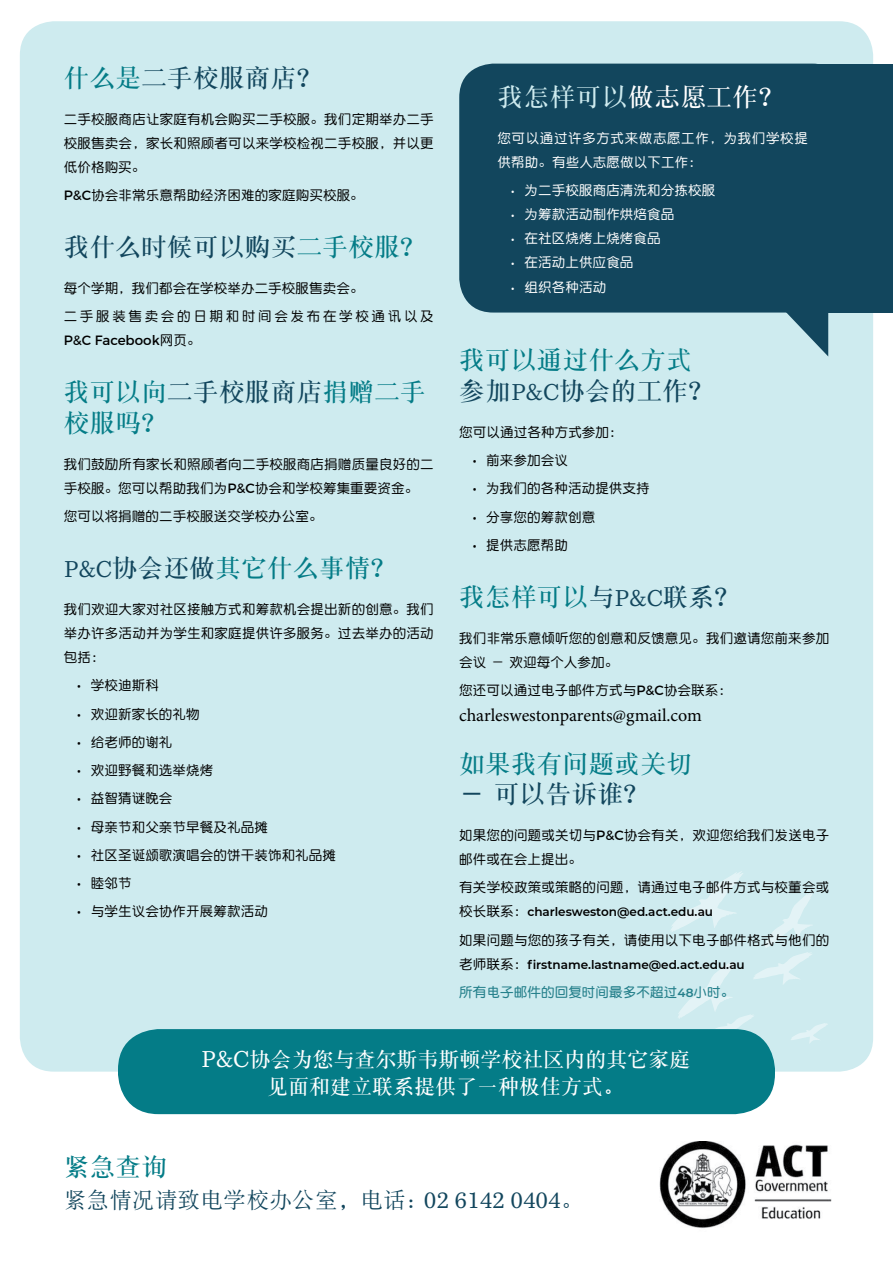
<style>
.page{position:relative;width:893px;height:1263px;background:#fff}
.page>*{position:absolute;margin:0;border:0;box-sizing:border-box;transform-origin:0 0}
.t1{font:25.5px/30.6px "DFP Song W7";letter-spacing:.015em;color:#047c87}
.t2{font:25.5px "DFP Song W7";letter-spacing:.015em;color:#12465d}
.t3{font:25.5px "DFP Song W7";letter-spacing:.025em;color:#fff}
.t4{font:22.5px "DFP Song W5";letter-spacing:.015em;color:#12465d}
.t5{font:21px/27px "DFP Song W7";color:#fff;text-align:center}
.t6{font:18px "Minion Pro";letter-spacing:-.005em;color:#000}
.t7{font:13.5px/24px "DFP Yuan W5";letter-spacing:.015em;color:#000}
.t8{font:13.5px "DFP Yuan W5";letter-spacing:.01em;color:#fff}
.t9{font:13.5px/28.2px "DFP Yuan W5";letter-spacing:.2em;color:#000}
.t10{font:13.5px/24px "DFP Yuan W5";letter-spacing:.045em;color:#fff}
.t11{font:13.5px "DFP Yuan W7";letter-spacing:.01em;color:#25808b}
.t12{font:13.5px "Montserrat";color:#000}
.t13{font:600 12px "Montserrat";color:#000}
.s1{color:#047c87}
.s2{font-family:"Montserrat"}
.s3{font-family:"DFP Yuan W5"}
.s4{color:#12465d}
.s5{font-family:"Bressay";font-size:22.5px;color:#12465d}
.s6{color:#ceebef}
.s7{font-family:"Montserrat";font-size:12px}
.s8{font-family:"DFP Yuan W5";font-weight:400;font-size:13.5px}
.s9{font-family:"Montserrat";font-weight:600;font-size:12px}
.s10{font-family:"Bressay";font-size:22.5px}
.s11{font-family:"Bressay"}
</style>
<div class="page">
<div style="left:20px;top:21px;width:853px;height:1050px;background:#ceebef;border-radius:34px"></div>
<svg style="left:670px;top:871px;width:158px;height:173px"></svg>
<img style="left:659px;top:1141px;width:173px;height:87px">
<div style="left:459px;top:64px;width:387px;height:249px;background:#12465d;border-radius:34px"></div>
<svg style="left:783px;top:312px;width:45px;height:44px"></svg>
<div style="left:809px;top:64px;width:84px;height:249px;background:#12465d"></div>
<div style="left:118px;top:1029px;width:657px;height:85px;background:#047c87;border-radius:40px"></div>
<h1 class="t2" style="left:64px;top:64px;width:260px"><span class="s1">什么是</span>二手校服商店？</h1>
<p class="t7" style="left:64px;top:107px;width:371px;text-align:justify">二手校服商店让家庭有机会购买二手校服。我们定期举办二手校服售卖会，家长和照顾者可以来学校检视二手校服，并以更低价格购买。</p>
<p class="t7" style="left:64px;top:183px;width:302px"><span class="s2">P&amp;C</span>协会非常乐意帮助经济困难的家庭购买校服。</p>
<h1 class="t2" style="left:64px;top:233px;width:363px">我什么时候可以购买<span class="s1">二手校服？</span></h1>
<p class="t9" style="left:64px;top:274px;width:371px">每个学期，我们都会在学校举办二手校服售卖会。<br>二手服装售卖会的日期和时间会发布在学校通讯以及</p>
<p class="t12" style="left:64px;top:332px;width:138px">P&amp;C Facebook<span class="s3">网页。</span></p>
<h1 class="t1" style="left:64px;top:377px;width:363px">我可以向<span class="s4">二手校服商店</span>捐赠二手校服吗？</h1>
<p class="t7" style="left:64px;top:452px;width:371px">我们鼓励所有家长和照顾者向二手校服商店捐赠质量良好的二手校服。您可以帮助我们为<span class="s2">P&amp;C</span>协会和学校筹集重要资金。</p>
<p class="t7" style="left:64px;top:504px;width:260px">您可以将捐赠的二手校服送交学校办公室。</p>
<h1 class="t1" style="left:64px;top:552px;width:334px"><span class="s5">P&amp;C</span><span class="s4">协会还做</span>其它什么事情？</h1>
<p class="t7" style="left:64px;top:597px;width:371px;text-align:justify">我们欢迎大家对社区接触方式和筹款机会提出新的创意。我们举办许多活动并为学生和家庭提供许多服务。过去举办的活动包括：</p>
<p class="t7" style="left:77px;top:673px;width:83px"><span class="s2">•</span> 学校迪斯科</p>
<p class="t7" style="left:77px;top:701px;width:124px"><span class="s2">•</span> 欢迎新家长的礼物</p>
<p class="t7" style="left:77px;top:730px;width:97px"><span class="s2">•</span> 给老师的谢礼</p>
<p class="t7" style="left:77px;top:758px;width:138px"><span class="s2">•</span> 欢迎野餐和选举烧烤</p>
<p class="t7" style="left:77px;top:786px;width:97px"><span class="s2">•</span> 益智猜谜晚会</p>
<p class="t7" style="left:77px;top:814px;width:192px"><span class="s2">•</span> 母亲节和父亲节早餐及礼品摊</p>
<p class="t7" style="left:77px;top:843px;width:260px"><span class="s2">•</span> 社区圣诞颂歌演唱会的饼干装饰和礼品摊</p>
<p class="t7" style="left:77px;top:871px;width:56px"><span class="s2">•</span> 睦邻节</p>
<p class="t7" style="left:77px;top:899px;width:192px"><span class="s2">•</span> 与学生议会协作开展筹款活动</p>
<h1 class="t3" style="left:497px;top:84px;width:288px"><span class="s6">我怎样可以</span>做志愿工作？</h1>
<p class="t10" style="left:497px;top:126px;width:312px">您可以通过许多方式来做志愿工作，为我们学校提供帮助。有些人志愿做以下工作：</p>
<p class="t8" style="left:511px;top:183px;width:206px"><span class="s7">•</span> 为二手校服商店清洗和分拣校服</p>
<p class="t8" style="left:511px;top:207px;width:165px"><span class="s7">•</span> 为筹款活动制作烘焙食品</p>
<p class="t8" style="left:511px;top:231px;width:151px"><span class="s7">•</span> 在社区烧烤上烧烤食品</p>
<p class="t8" style="left:511px;top:255px;width:124px"><span class="s7">•</span> 在活动上供应食品</p>
<p class="t8" style="left:511px;top:279px;width:97px"><span class="s7">•</span> 组织各种活动</p>
<h1 class="t1" style="left:459px;top:345px;width:256px">我可以通过什么方式<span class="s4">参加</span><span class="s5">P&amp;C</span><span class="s4">协会的工作？</span></h1>
<p class="t7" style="left:459px;top:420px;width:165px">您可以通过各种方式参加：</p>
<p class="t7" style="left:473px;top:448px;width:97px"><span class="s2">•</span> 前来参加会议</p>
<p class="t7" style="left:473px;top:476px;width:178px"><span class="s2">•</span> 为我们的各种活动提供支持</p>
<p class="t7" style="left:473px;top:504px;width:124px"><span class="s2">•</span> 分享您的筹款创意</p>
<p class="t7" style="left:473px;top:533px;width:97px"><span class="s2">•</span> 提供志愿帮助</p>
<h1 class="t1" style="left:459px;top:581px;width:282px">我怎样可以<span class="s4">与</span><span class="s5">P&amp;C</span><span class="s4">联系？</span></h1>
<p class="t7" style="left:459px;top:626px;width:371px">我们非常乐意倾听您的创意和反馈意见。我们邀请您前来参加会议 － 欢迎每个人参加。</p>
<p class="t7" style="left:459px;top:678px;width:274px">您还可以通过电子邮件方式与<span class="s2">P&amp;C</span>协会联系：</p>
<h3 class="t6" style="left:459px;top:703px;width:244px">charleswestonparents@gmail.com</h3>
<h1 class="t1" style="left:459px;top:748px;width:234px">如果我有问题或关切</h1>
<h1 class="t2" style="left:459px;top:780px;width:191px">－ 可以告诉谁？</h1>
<p class="t7" style="left:459px;top:823px;width:371px">如果您的问题或关切与<span class="s2">P&amp;C</span>协会有关，欢迎您给我们发送电子邮件或在会上提出。</p>
<p class="t7" style="left:459px;top:875px;width:371px">有关学校政策或策略的问题，请通过电子邮件方式与校董会或</p>
<p class="t13" style="left:459px;top:903px;width:255px"><span class="s8">校长联系：</span>charlesweston@ed.act.edu.au</p>
<p class="t7" style="left:459px;top:927px;width:371px">如果问题与您的孩子有关，请使用以下电子邮件格式与他们的</p>
<p class="t13" style="left:459px;top:956px;width:287px"><span class="s8">老师联系：</span>firstname.lastname@ed.act.edu.au</p>
<p class="t11" style="left:459px;top:985px;width:277px">所有电子邮件的回复时间最多不超过<span class="s9">48</span>小时。</p>
<h3 class="t5" style="left:201px;top:1045px;width:491px"><span class="s10">P&amp;C</span>协会为您与查尔斯韦斯顿学校社区内的其它家庭见面和建立联系提供了一种极佳方式。</h3>
<h1 class="t1" style="left:64px;top:1151px;width:105px">紧急查询</h1>
<h2 class="t4" style="left:64px;top:1187px;width:521px">紧急情况请致电学校办公室，电话: <span class="s11">02 6142 0404</span>。</h2>
</div>
